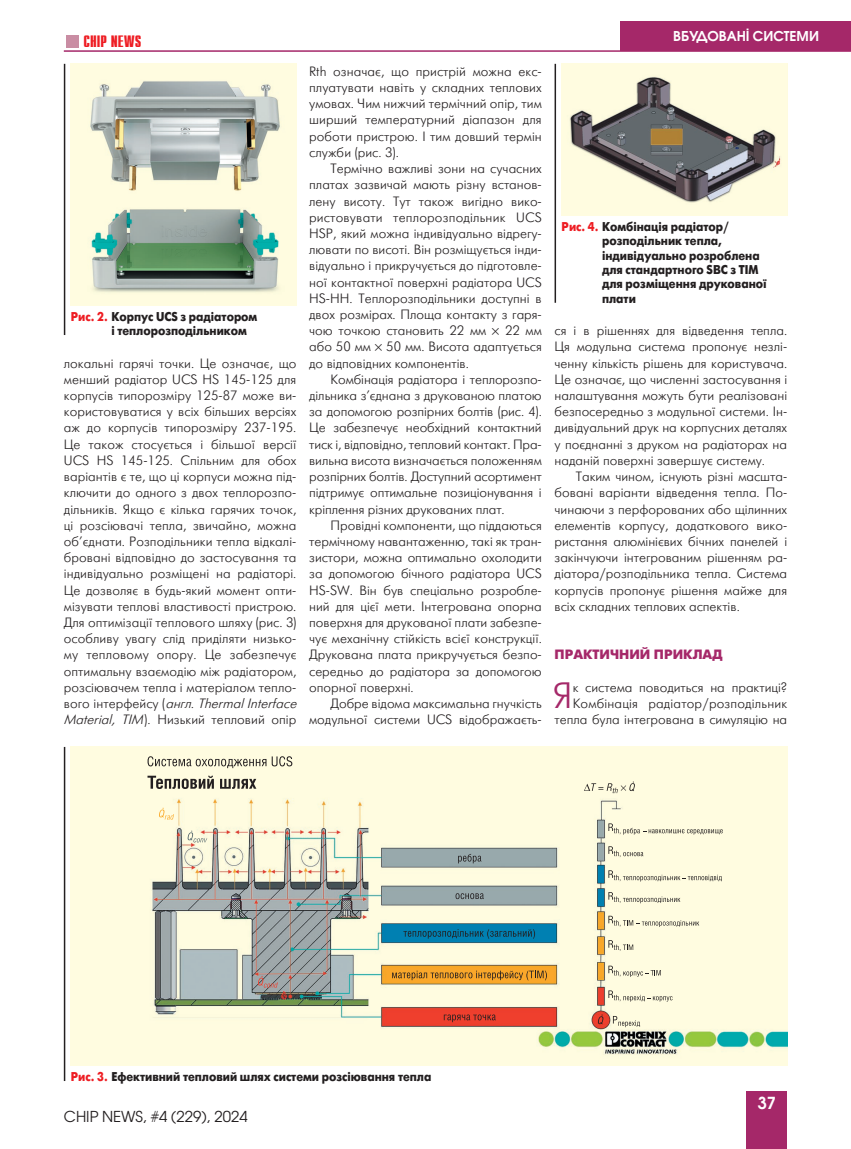
<style>
.page{position:relative;width:851px;height:1149px;background:#fff}
.page>*{position:absolute;margin:0;border:0;box-sizing:border-box;transform-origin:0 0}
.Osnovnoj_Bukviza{font:36.6px "Futuris Light C";color:#a52869}
.t1{font:700 16.5px "Compact C";color:#ee1d23}
.t2{font:600 16.5px "Avant Garde Gothic C";color:#fff}
.t3{font:15px "Avant Garde Gothic C";color:#231f20}
.Osnovnoj{font:13.5px/16.2px "Futuris Light C";letter-spacing:.005em;color:#231f20;text-align:justify}
.Osnovnoj_Bukviza-2{font:13.5px/16.2px "Futuris Light C";color:#231f20;text-align:right}
.Razdel{font:700 13.5px "Futuris C";color:#a52869}
.t4{font:600 13.5px "Avant Garde Gothic C";color:#fff}
.Ris_Textovka{font:700 12.75px/14.2px "Futuris C";color:#231f20;scale:.9 1}
.s1{color:#ee1d23}
.s2{font-style:italic}
</style>
<div class="page">
<div style="left:620px;top:21px;width:230px;height:30px;background:#a52869"></div>
<div style="left:746px;top:1091px;width:41px;height:57px;background:#a52869"></div>
<div style="left:66px;top:35px;width:12px;height:12px;background:#c98da3"></div>
<hr style="left:64px;top:50px;width:786px;height:2px;background:#a52869">
<hr style="left:64px;top:746px;width:1px;height:334px;background:#231f20">
<img style="left:71px;top:746px;width:716px;height:319px">
<svg style="left:147px;top:756px;width:119px;height:12px"></svg>
<svg style="left:272px;top:756px;width:20px;height:10px"></svg>
<svg style="left:147px;top:775px;width:67px;height:13px"></svg>
<svg style="left:220px;top:778px;width:36px;height:10px"></svg>
<svg style="left:584px;top:781px;width:50px;height:11px"></svg>
<svg style="left:159px;top:807px;width:15px;height:12px"></svg>
<svg style="left:187px;top:830px;width:20px;height:12px"></svg>
<svg style="left:258px;top:975px;width:20px;height:12px"></svg>
<svg style="left:597px;top:1014px;width:6px;height:10px"></svg>
<svg style="left:458px;top:853px;width:23px;height:10px"></svg>
<svg style="left:608px;top:823px;width:114px;height:11px"></svg>
<svg style="left:608px;top:846px;width:35px;height:10px"></svg>
<svg style="left:608px;top:891px;width:72px;height:12px"></svg>
<svg style="left:608px;top:939px;width:25px;height:11px"></svg>
<svg style="left:608px;top:965px;width:52px;height:11px"></svg>
<svg style="left:608px;top:990px;width:64px;height:11px"></svg>
<svg style="left:612px;top:1015px;width:28px;height:11px"></svg>
<svg style="left:608px;top:870px;width:113px;height:11px"></svg>
<svg style="left:608px;top:915px;width:91px;height:11px"></svg>
<svg style="left:455px;top:892px;width:28px;height:6px"></svg>
<svg style="left:403px;top:928px;width:132px;height:10px"></svg>
<svg style="left:392px;top:970px;width:155px;height:10px;background:#ca8927"></svg>
<svg style="left:444px;top:1014px;width:51px;height:7px"></svg>
<hr style="left:64px;top:64px;width:1px;height:271px;background:#231f20">
<img style="left:71px;top:64px;width:225px;height:241px">
<hr style="left:554px;top:64px;width:2px;height:239px;background:#231f20">
<img style="left:561px;top:64px;width:226px;height:152px">
<p class="t1" style="left:83px;top:33px;width:60px">CHIP NEWS</p>
<p class="Ris_Textovka" style="left:111px;top:309px;width:164px;text-indent:-40px"><span class="s1">Рис. 2.</span> Корпус UCS з радіатором і теплорозподільником</p>
<p class="Osnovnoj" style="left:64px;top:355px;width:238px;text-align:left">локальні гарячі точки. Це означає, що менший радіатор UCS HS 145-125 для корпусів типорозміру 125-87 може ви&shy;користовуватися у всіх більших версіях аж до корпусів типорозміру 237-195.<br>Це також стосується і більшої версії UCS HS 145-125. Спільним для обох варіантів є те, що ці корпуси можна під&shy;ключити до одного з двох теплорозпо&shy;дільників. Якщо є кілька гарячих точок, ці розсіювачі тепла, звичайно, можна об’єднати. Розподільники тепла відкалі&shy;бровані відповідно до застосування та індивідуально розміщені на радіаторі.<br>Це дозволяє в будь-який момент опти&shy;мізувати теплові властивості пристрою.<br>Для оптимізації теплового шляху (рис. 3) особливу увагу слід приділяти низько&shy;му тепловому опору. Це забезпечує оптимальну взаємодію між радіатором, розсіювачем тепла і матеріалом тепло&shy;в о го і н те р ф е й су ( <span class="s2">англ.ThermalInterface Material, TIM</span>). Низький тепловий опір</p>
<p class="Osnovnoj" style="left:309px;top:63px;width:234px">Rth означає, що пристрій можна екс&shy;плуатувати навіть у складних теплових умовах. Чим нижчий термічний опір, тим ширший температурний діапазон для роботи пристрою. І тим довший термін служби (рис. 3).</p>
<p class="Osnovnoj" style="left:309px;top:161px;width:234px;text-indent:21px">Термічно важливі зони на сучасних платах зазвичай мають різну встанов&shy;лену висоту. Тут також вигідно вико&shy;ристовувати теплорозподільник UCS HSP, який можна індивідуально відрегу&shy;лювати по висоті. Він розміщується інди&shy;відуально і прикручується до підготовле&shy;ної контактної поверхні радіатора UCS HS-HH. Теплорозподільники доступні в двох розмірах. Площа контакту з гаря&shy;чою точкою становить 22 мм</p>
<p class="Osnovnoj" style="left:309px;top:323px;width:234px;text-indent:196px">22 мм або 50 мм 50 мм. Висота адаптується до відповідних компонентів.</p>
<p class="Osnovnoj" style="left:309px;top:371px;width:234px;text-indent:21px">Комбінація радіатора і теплорозпо&shy;дільника з’єднана з друкованою платою за допомогою розпірних болтів (рис. 4).<br>Це забезпечує необхідний контактний тиск і, відповідно, тепловий контакт. Пра&shy;вильна висота визначається положенням розпірних болтів. Доступний асортимент підтримує оптимальне позиціонування і кріплення різних друкованих плат.</p>
<p class="Osnovnoj" style="left:309px;top:517px;width:234px;text-indent:21px">Провідні компоненти, що піддаються термічному навантаженню, такі як тран&shy;зистори, можна оптимально охолодити за допомогою бічного радіатора UCS HS-SW. Він був спеціально розробле&shy;ний для цієї мети. Інтегрована опорна поверхня для друкованої плати забезпе&shy;чує механічну стійкість всієї конструкції.<br>Друкована плата прикручується безпо&shy;середньо до радіатора за допомогою опорної поверхні.</p>
<p class="Osnovnoj" style="left:309px;top:695px;width:234px;text-align:right">Добре відома максимальна гнучкість модульної системи UCS відображаєть-</p>
<p class="t4" style="left:673px;top:28px;width:147px">ВБУДОВАНІ СИСТЕМИ</p>
<p class="Ris_Textovka" style="left:602px;top:220px;width:184px;text-indent:-40px"><span class="s1">Рис. 4.</span> Комбінація радіатор/ розподільник тепла, індивідуально розроблена для стандартного SBC з TIM для розміщення друкованої плати</p>
<p class="Osnovnoj" style="left:554px;top:323px;width:234px">ся і в рішеннях для відведення тепла.<br>Ця модульна система пропонує незлі&shy;ченну кількість рішень для користувача.<br>Це означає, що численні застосування і налаштування можуть бути реалізовані безпосередньо з модульної системи. Ін&shy;дивідуальний друк на корпусних деталях у поєднанні з друком на радіаторах на наданій поверхні завершує систему.</p>
<p class="Osnovnoj" style="left:554px;top:468px;width:234px;text-indent:21px">Таким чином, існують різні масшта&shy;бовані варіанти відведення тепла. По&shy;чинаючи з перфорованих або щілинних елементів корпусу, додаткового вико&shy;ристання алюмінієвих бічних панелей і закінчуючи інтегрованим рішенням ра&shy;діатора/розподільника тепла. Система корпусів пропонує рішення майже для всіх складних теплових аспектів.</p>
<p class="Razdel" style="left:554px;top:647px;width:169px">ПРАКТИЧНИЙ ПРИКЛАД</p>
<p class="Osnovnoj_Bukviza" style="left:552px;top:676px;width:22px">Я</p>
<p class="Osnovnoj_Bukviza-2" style="left:554px;top:679px;width:234px">к система поводиться на практиці?<br>Комбінація радіатор/розподільник тепла була інтегрована в симуляцію на</p>
<p class="Ris_Textovka" style="left:71px;top:1069px;width:402px"><span class="s1">Рис. 3.</span> Ефективний тепловий шлях системи розсіювання тепла</p>
<p class="t3" style="left:64px;top:1106px;width:185px">CHIP NEWS, #4 (229), 2024</p>
<p class="t2" style="left:757px;top:1092px;width:20px">37</p>
</div>
